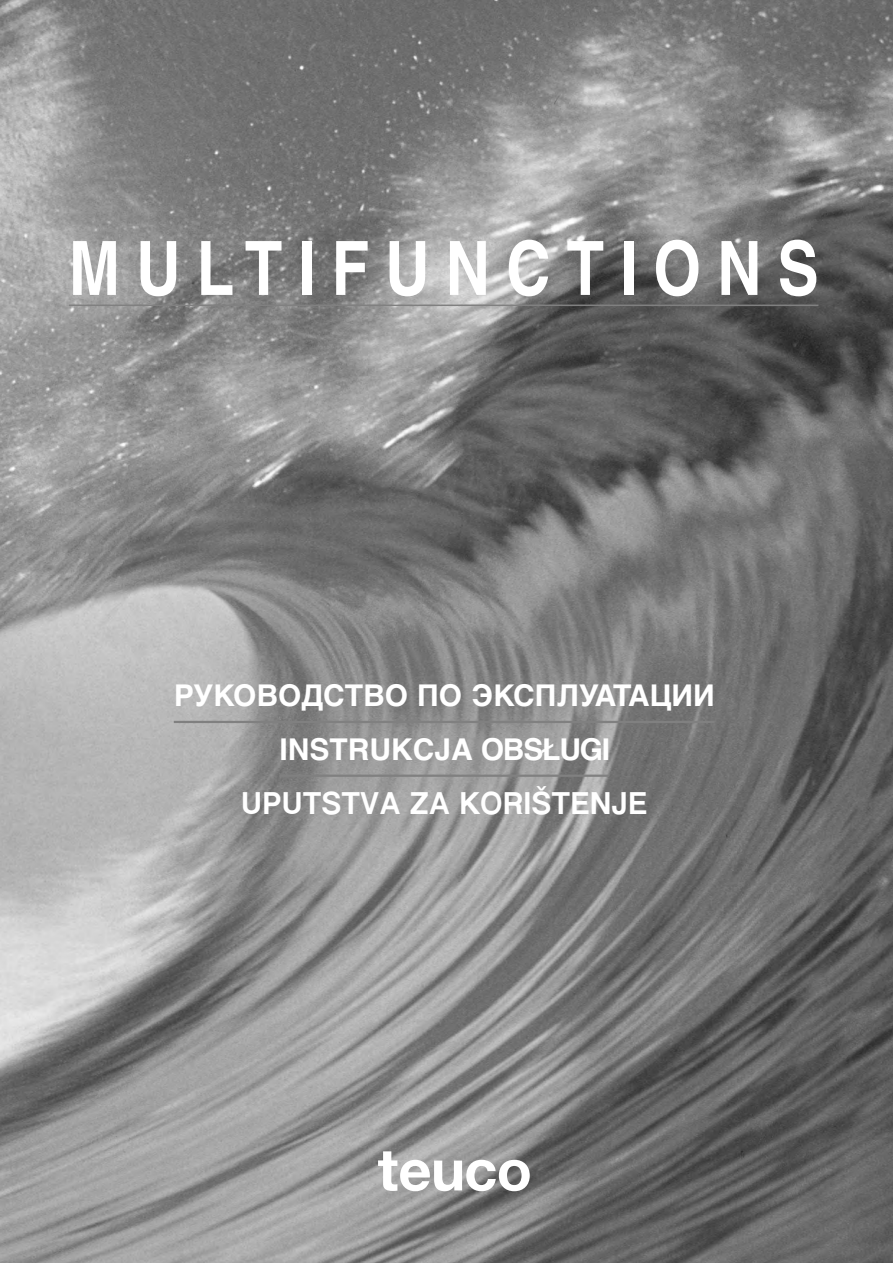
<style>
.page{position:relative;width:893px;height:1263px;background:#fff}
.page>*{position:absolute;margin:0;border:0;box-sizing:border-box;transform-origin:0 0}
.t1{font:700 condensed 75px "Helvetica";letter-spacing:.215em;color:#fff}
.t2{font:700 30px "Helvetica Cyr";color:#fff}
.t3{font:700 30px "Euro Slavic Sans";color:#fff}
.t4{font:700 30px "Helvetica CE";color:#fff}
</style>
<div class="page">
<img style="left:0;top:0;width:893px;height:1263px">
<hr style="left:174px;top:721px;width:541px;height:2px;background:#808080">
<hr style="left:279px;top:774px;width:330px;height:3px;background:#808080">
<hr style="left:69px;top:305px;width:749px;height:1px;background:#808080">
<svg style="left:378px;top:1151px;width:152px;height:40px"></svg>
<h1 class="t1" style="left:69px;top:241px;width:751px">MULTIFUNCTIONS</h1>
<p class="t2" style="left:174px;top:684px;width:542px">РУКОВОДСТВО ПО ЭКСПЛУАТАЦИИ</p>
<p class="t4" style="left:279px;top:732px;width:332px">INSTRUKCJA OBSŁUGI</p>
<p class="t3" style="left:241px;top:786px;width:408px">UPUTSTVA ZA KORI·TENJE</p>
</div>
